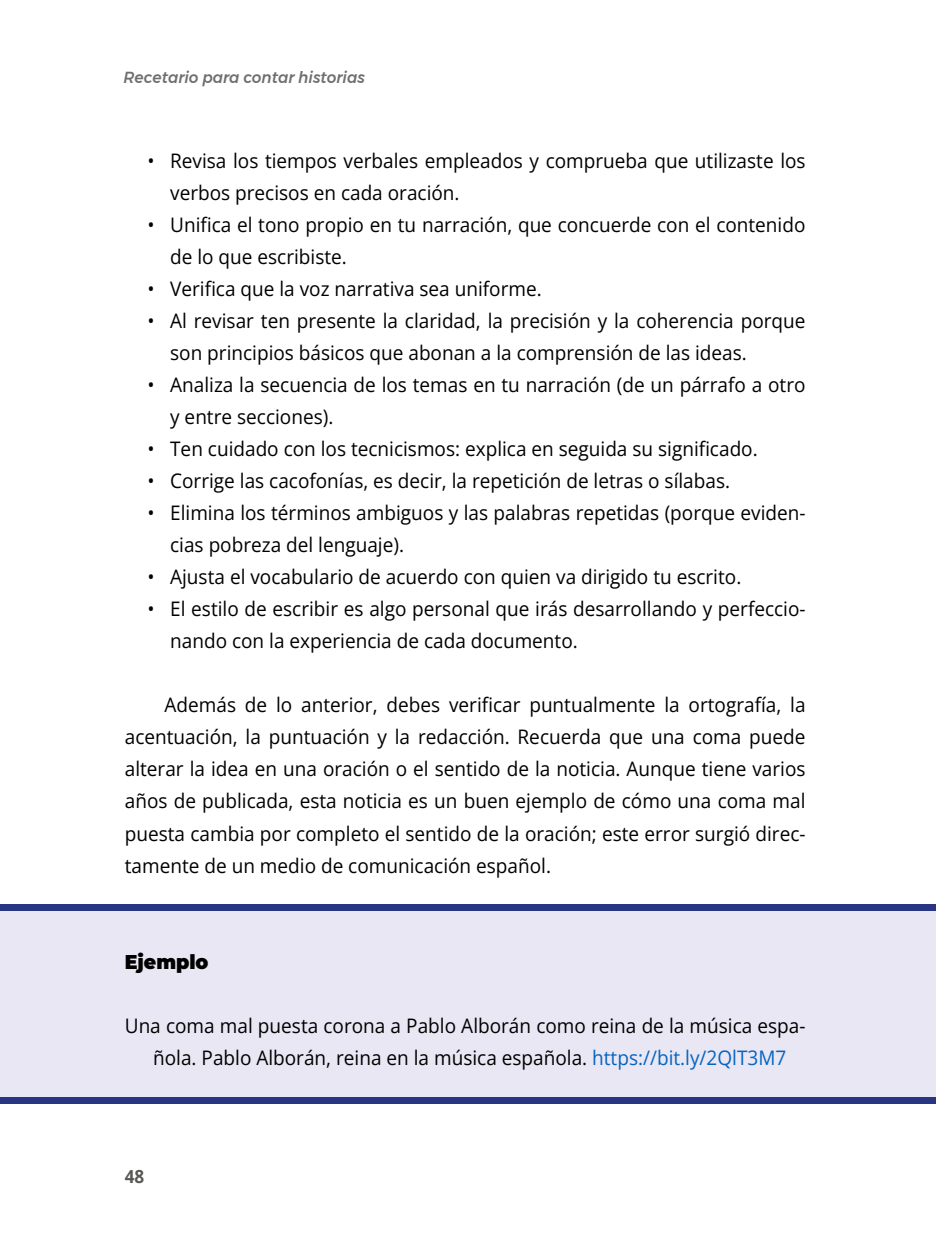
<style>
.page{position:relative;width:936px;height:1248px;background:#fff}
.page>*{position:absolute;margin:0;border:0;box-sizing:border-box;transform-origin:0 0}
.t1{font:20px/32px "Open Sans";color:#000;scale:.95 1}
.t2{font:900 20px "Montserrat";color:#000;scale:.95 1}
.t3{font:700 18px "Open Sans";color:#575756;scale:.95 1}
.t4{font:italic 500 16px "Gontserrat";color:#706f6f;scale:.95 1}
.s1{color:#0563c1}
</style>
<div class="page">
<div style="left:0;top:907px;width:935px;height:189px;background:#e9e7f4"></div>
<div style="left:0;top:904px;width:935px;height:7px;background:#283583"></div>
<div style="left:0;top:1096px;width:935px;height:7px;background:#283583"></div>
<p class="t4" style="left:124px;top:65px;width:255px">Recetario para contar historias</p>
<p class="t1" style="left:170px;top:144px;width:670px;text-indent:-23px">• Revisa los tiempos verbales empleados y comprueba que utilizaste los verbos precisos en cada oración.</p>
<p class="t1" style="left:170px;top:208px;width:670px;text-indent:-23px">• Unifica el tono propio en tu narración, que concuerde con el contenido de lo que escribiste.</p>
<p class="t1" style="left:147px;top:272px;width:416px">• Verifica que la voz narrativa sea uniforme.</p>
<p class="t1" style="left:170px;top:304px;width:670px;text-indent:-23px">• Al revisar ten presente la claridad, la precisión y la coherencia porque son principios básicos que abonan a la comprensión de las ideas.</p>
<p class="t1" style="left:170px;top:368px;width:670px;text-indent:-23px">• Analiza la secuencia de los temas en tu narración (de un párrafo a otro y entre secciones).</p>
<p class="t1" style="left:147px;top:432px;width:643px">• Ten cuidado con los tecnicismos: explica en seguida su significado.</p>
<p class="t1" style="left:147px;top:464px;width:614px">• Corrige las cacofonías, es decir, la repetición de letras o sílabas.</p>
<p class="t1" style="left:170px;top:496px;width:670px;text-indent:-23px">• Elimina los términos ambiguos y las palabras repetidas (porque eviden&shy;cias pobreza del lenguaje).</p>
<p class="t1" style="left:147px;top:560px;width:626px">• Ajusta el vocabulario de acuerdo con quien va dirigido tu escrito.</p>
<p class="t1" style="left:170px;top:592px;width:670px;text-indent:-23px">• El estilo de escribir es algo personal que irás desarrollando y perfeccio&shy;nando con la experiencia de cada documento.</p>
<p class="t1" style="left:125px;top:688px;width:718px;text-align:justify;text-indent:40px">Además de lo anterior, debes verificar puntualmente la ortografía, la acentuación, la puntuación y la redacción. Recuerda que una coma puede alterar la idea en una oración o el sentido de la noticia. Aunque tiene varios años de publicada, esta noticia es un buen ejemplo de cómo una coma mal puesta cambia por completo el sentido de la oración; este error surgió direc&shy;tamente de un medio de comunicación español.</p>
<p class="t2" style="left:125px;top:948px;width:90px">Ejemplo</p>
<p class="t1" style="left:125px;top:1008px;width:718px;text-align:center">Una coma mal puesta corona a Pablo Alborán como reina de la música espa&shy;ñola. Pablo Alborán, reina en la música española. <span class="s1">https://bit.ly/2QlT3M7</span></p>
<p class="t3" style="left:125px;top:1164px;width:22px">48</p>
</div>
